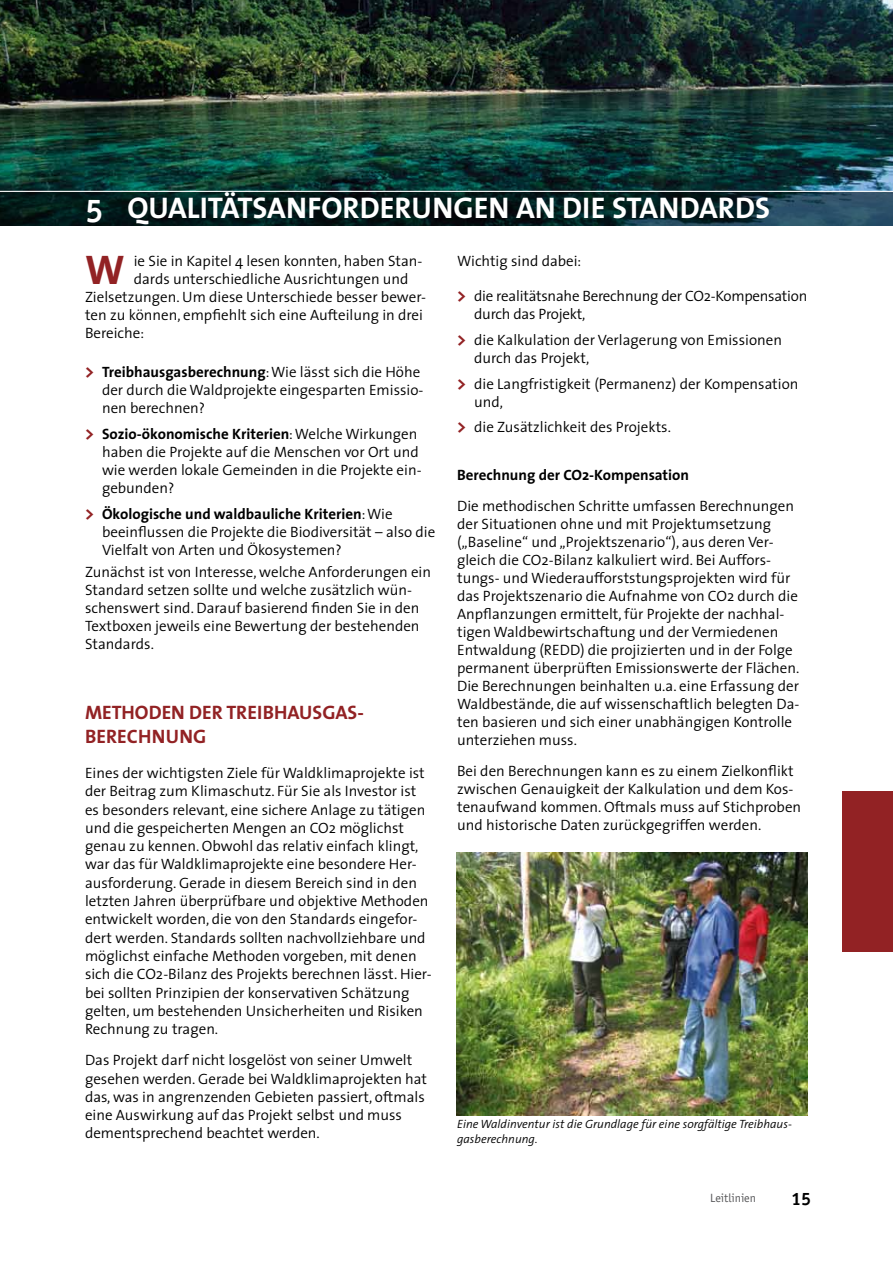
<style>
.page{position:relative;width:893px;height:1263px;background:#fff}
.page>*{position:absolute;margin:0;border:0;box-sizing:border-box;transform-origin:0 0}
.t1{font:700 41.7px "The Sans";color:#922224}
.t2{font:700 30px "The Sans";letter-spacing:.1em;color:#fff}
.t3{font:700 19.5px "The Sans";color:#922224}
.t4{font:700 18px "Officina Sans";color:#000}
.t5{font:300 15px/18px "The Sans";color:#000}
.t6{font:700 15px "The Sans";color:#000}
.t7{font:italic 300 12px/14.4px "The Sans";color:#000}
.t8{font:12px "Officina Sans";color:#58585a}
.s1{font-family:"Officina Sans";font-size:33px}
.s2{font-weight:700;font-size:18px;color:#922224}
.s3{font-weight:700}
</style>
<div class="page">
<div style="left:842px;top:791px;width:51px;height:161px;background:#922224"></div>
<img style="left:0;top:0;width:893px;height:191px">
<svg style="left:0;top:192px;width:893px;height:33px;background:#092226"></svg>
<img style="left:457px;top:852px;width:351px;height:263px">
<h2 class="t2" style="left:85px;top:189px;width:79px"><span class="s1">5</span> Quali</h2>
<h2 class="t2" style="left:208px;top:189px;width:545px">tätsanforderungen an di e Standards</h2>
<h1 class="t1" style="left:85px;top:244px;width:41px">W</h1>
<p class="t5" style="left:134px;top:252px;width:290px">ie Sie in Kapitel 4 lesen konnten, haben Stan-</p>
<p class="t5" style="left:457px;top:252px;width:126px">Wichtig sind dabei:</p>
<p class="t5" style="left:474px;top:287px;width:335px;text-indent:-17px"><span class="s2">&gt;</span> die realitätsnahe Berechnung der CO2-Kompensation durch das Projekt,</p>
<p class="t5" style="left:474px;top:331px;width:309px;text-indent:-17px"><span class="s2">&gt;</span> die Kalkulation der Verlagerung von Emissionen durch das Projekt,</p>
<p class="t5" style="left:474px;top:375px;width:326px;text-indent:-17px"><span class="s2">&gt;</span> die Langfristigkeit (Permanenz) der Kompensation und,</p>
<p class="t5" style="left:457px;top:418px;width:215px"><span class="s2">&gt;</span> die Zusätzlichkeit des Projekts.</p>
<p class="t6" style="left:457px;top:465px;width:233px">Berechnung der CO2-Kompensation</p>
<p class="t5" style="left:457px;top:497px;width:344px">Die methodischen Schritte umfassen Berechnungen der Situationen ohne und mit Projektumsetzung („Baseline“ und „Projektszenario“), aus deren Ver&shy;gleich die CO2-Bilanz kalkuliert wird. Bei Auffors&shy;tungs- und Wiederaufforststungsprojekten wird für das Projektszenario die Aufnahme von CO2 durch die Anpflanzungen ermittelt, für Projekte der nachhal&shy;tigen Waldbewirtschaftung und der Vermiedenen Entwaldung (REDD) die projizierten und in der Folge permanent überprüften Emissionswerte der Flächen.<br>Die Berechnungen beinhalten u.a. eine Erfassung der Waldbestände, die auf wissenschaftlich belegten Da&shy;ten basieren und sich einer unabhängigen Kontrolle unterziehen muss.</p>
<p class="t5" style="left:457px;top:762px;width:346px">Bei den Berechnungen kann es zu einem Zielkonflikt zwischen Genauigkeit der Kalkulation und dem Kos&shy;tenaufwand kommen. Oftmals muss auf Stichproben und historische Daten zurückgegriffen werden.</p>
<p class="t5" style="left:134px;top:270px;width:276px">dards unterschiedliche Ausrichtungen und</p>
<p class="t5" style="left:85px;top:288px;width:342px">Zielsetzungen. Um diese Unterschiede besser bewer-</p>
<p class="t5" style="left:85px;top:306px;width:339px">ten zu können, empfiehlt sich eine Aufteilung in drei</p>
<p class="t5" style="left:85px;top:324px;width:61px">Bereiche:</p>
<p class="t5" style="left:102px;top:363px;width:323px;text-indent:-17px"><span class="s2">&gt;</span> <span class="s3">Treibhausgasberechnung</span>: Wie lässt sich die Höhe der durch die Waldprojekte eingesparten Emissio&shy;nen berechnen?</p>
<p class="t5" style="left:102px;top:425px;width:321px;text-indent:-17px"><span class="s2">&gt;</span> <span class="s3">Sozio-ökonomische Kriterien</span>: Welche Wirkungen haben die Projekte auf die Menschen vor Ort und wie werden lokale Gemeinden in die Projekte ein&shy;gebunden?</p>
<p class="t5" style="left:102px;top:505px;width:335px;text-indent:-17px"><span class="s2">&gt;</span> <span class="s3">Ökologische und waldbauliche Kriterien</span>: Wie beeinflussen die Projekte die Biodiversität – also die<br>Vielfalt von Arten und Ökosystemen?</p>
<p class="t5" style="left:85px;top:563px;width:348px">Zunächst ist von Interesse, welche Anforderungen ein Standard setzen sollte und welche zusätzlich wün&shy;schenswert sind. Darauf basierend finden Sie in den Textboxen jeweils eine Bewertung der bestehenden Standards.</p>
<h3 class="t3" style="left:85px;top:700px;width:51px">Method</h3>
<h3 class="t3" style="left:162px;top:700px;width:108px">en der Treibhausgas</h3>
<h3 class="t3" style="left:357px;top:700px;width:8px">-</h3>
<h3 class="t3" style="left:85px;top:723px;width:120px">berech nung</h3>
<p class="t5" style="left:85px;top:764px;width:348px">Eines der wichtigsten Ziele für Waldklimaprojekte ist der Beitrag zum Klimaschutz. Für Sie als Investor ist es besonders relevant, eine sichere Anlage zu tätigen und die gespeicherten Mengen an CO2 möglichst genau zu kennen. Obwohl das relativ einfach klingt, war das für Waldklimaprojekte eine besondere Her&shy;ausforderung. Gerade in diesem Bereich sind in den letzten Jahren überprüfbare und objektive Methoden entwickelt worden, die von den Standards eingefor&shy;dert werden. Standards sollten nachvollziehbare und möglichst einfache Methoden vorgeben, mit denen sich die CO2-Bilanz des Projekts berechnen lässt. Hier&shy;bei sollten Prinzipien der konservativen Schätzung gelten, um bestehenden Unsicherheiten und Risiken Rechnung zu tragen.</p>
<p class="t5" style="left:85px;top:1051px;width:344px">Das Projekt darf nicht losgelöst von seiner Umwelt gesehen werden. Gerade bei Waldklimaprojekten hat das, was in angrenzenden Gebieten passiert, oftmals eine Auswirkung auf das Projekt selbst und muss dementsprechend beachtet werden.</p>
<p class="t7" style="left:457px;top:1117px;width:336px">Eine Waldinventur ist die Grundlage für eine sorgfältige Treibhaus&shy;gasberechnung.</p>
<p class="t8" style="left:710px;top:1191px;width:48px">Leitlinien</p>
<p class="t4" style="left:791px;top:1188px;width:22px">15</p>
</div>
